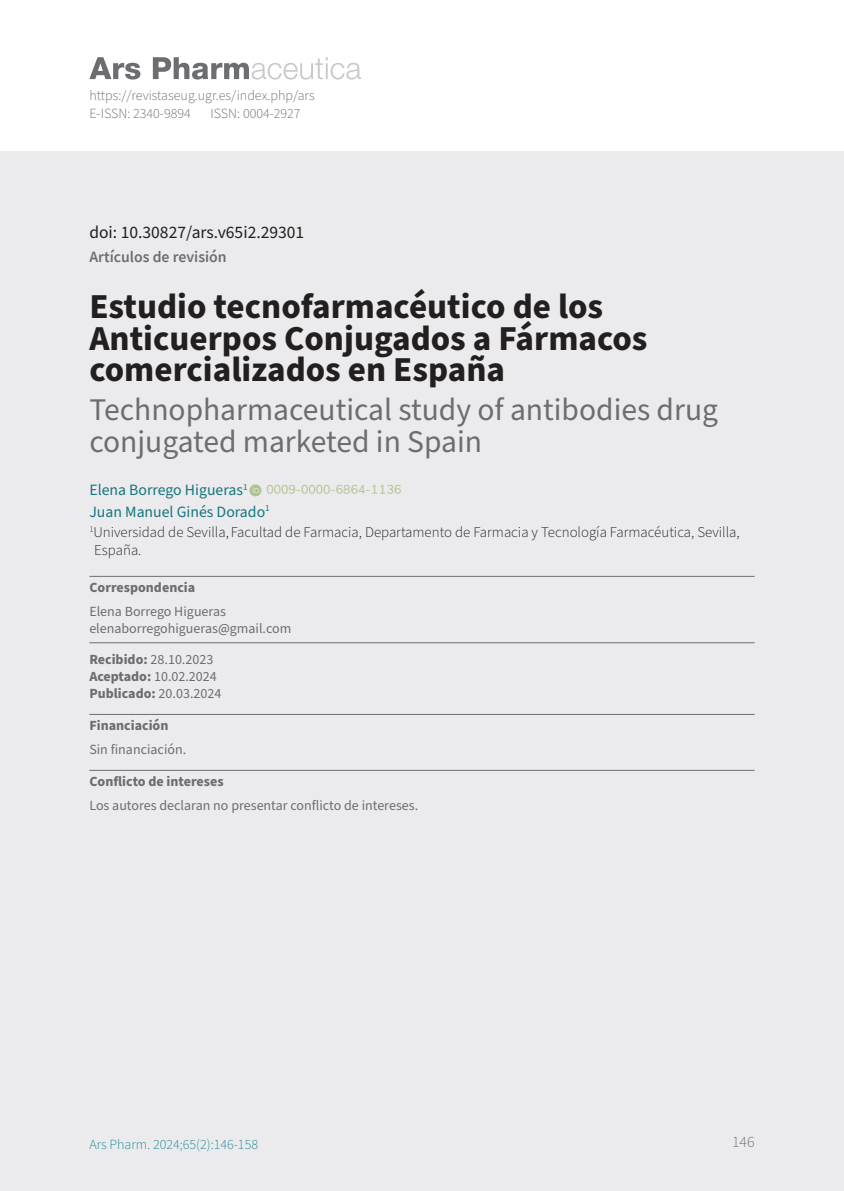
<style>
.page{position:relative;width:844px;height:1191px;background:#fff}
.page>*{position:absolute;margin:0;border:0;box-sizing:border-box;transform-origin:0 0}
.sps_titulo_original{font:700 35px/31.5px "Source Sans Pro";color:#231f20}
.sps_titulo_traduc{font:31.5px/31.5px "Source Sans Pro";color:#6c6d70}
.sps_doi{font:17.5px "Source Sans Pro";color:#231f20}
.sps_autores{font:15.75px "Source Sans Pro";color:#16767f}
.sps_seccion{font:600 15.75px "Source Sans Pro";color:#6c6d70}
.t1{font:300 15.75px "Source Sans Pro";color:#6c6d70}
.sps_afiliaciones{font:300 14.88px/17.8px "Source Sans Pro";color:#231f20}
.sps_texto_metadatos{font:14px "Source Sans Pro";color:#6c6d70}
.t2{font:300 14px "Source Sans Pro";color:#6c6d70}
.sps_titulo_metadatos{font:700 14px "Source Sans Pro";color:#6c6d70}
.sps_linea_fin_metadatos{font:14px "Source Sans Pro";color:#6c6d70}
.t3{font:300 14px "Source Sans Pro";color:#1c8993}
.sps_texto_metadatos-2{font:700 14px "Source Sans Pro";color:#6c6d70}
.s1{color:#adc38c}
.s2{font-weight:700}
.s3{font-weight:400}
</style>
<div class="page">
<div style="left:0;top:151px;width:843px;height:1040px;background:#ebebed"></div>
<svg style="left:89px;top:57px;width:272px;height:23px"></svg>
<hr style="left:89px;top:576px;width:665px;height:1px;background:#6c6d70">
<hr style="left:89px;top:642px;width:665px;height:1px;background:#6c6d70">
<hr style="left:89px;top:714px;width:665px;height:1px;background:#6c6d70">
<hr style="left:89px;top:770px;width:665px;height:1px;background:#6c6d70">
<p class="t2" style="left:89px;top:86px;width:227px">https://revistaseug.ugr.es/index.php/ars</p>
<p class="t2" style="left:89px;top:104px;width:103px">E-ISSN: 2340-9894</p>
<p class="t2" style="left:210px;top:104px;width:92px">ISSN: 0004-2927</p>
<p class="sps_doi" style="left:89px;top:220px;width:216px">doi: 10.30827/ars.v65i2.29301</p>
<p class="sps_seccion" style="left:89px;top:246px;width:139px">Artículos de revisión</p>
<p class="sps_titulo_original" style="left:89px;top:291px;width:559px">Estudio tecnofarmacéutico de los<br>Anticuerpos Conjugados a Fármacos comercializados en España</p>
<p class="sps_titulo_traduc" style="left:89px;top:395px;width:630px">Technopharmaceutical study of antibodies drug conjugated marketed in Spain</p>
<p class="sps_autores" style="left:89px;top:479px;width:174px">Elena Borrego Higueras<sup>1</sup> <span class="s1">□</span></p>
<p class="sps_autores" style="left:89px;top:501px;width:182px">Juan Manuel Ginés Dorado<sup>1</sup></p>
<p class="sps_afiliaciones" style="left:94px;top:523px;width:646px;text-indent:-5px"><sup>1</sup>Universidad de Sevilla,Facultad de Farmacia, Departamento de Farmacia y Tecnología Farmacéutica, Sevilla,<br>España.</p>
<p class="sps_titulo_metadatos" style="left:89px;top:577px;width:107px">Correspondencia</p>
<p class="sps_texto_metadatos" style="left:89px;top:602px;width:138px">Elena Borrego Higueras</p>
<p class="sps_linea_fin_metadatos" style="left:89px;top:618px;width:203px">elenaborregohigueras@gmail.com</p>
<p class="sps_texto_metadatos" style="left:89px;top:650px;width:125px"><span class="s2">Recibido:</span> 28.10.2023</p>
<p class="sps_texto_metadatos" style="left:89px;top:667px;width:129px"><span class="s2">Aceptado:</span> 10.02.2024</p>
<p class="sps_texto_metadatos-2" style="left:89px;top:683px;width:133px">Publicado: <span class="s3">20.03.2024</span></p>
<p class="sps_titulo_metadatos" style="left:89px;top:715px;width:81px">Financiación</p>
<p class="sps_texto_metadatos" style="left:89px;top:740px;width:98px">Sin financiación.</p>
<p class="sps_titulo_metadatos" style="left:89px;top:771px;width:136px">Conflicto de intereses</p>
<p class="sps_texto_metadatos" style="left:89px;top:795px;width:330px">Los autores declaran no presentar conflicto de intereses.</p>
<p class="t3" style="left:89px;top:1134px;width:170px">Ars Pharm. 2024;65(2):146-158</p>
<p class="t1" style="left:731px;top:1131px;width:24px">146</p>
</div>
